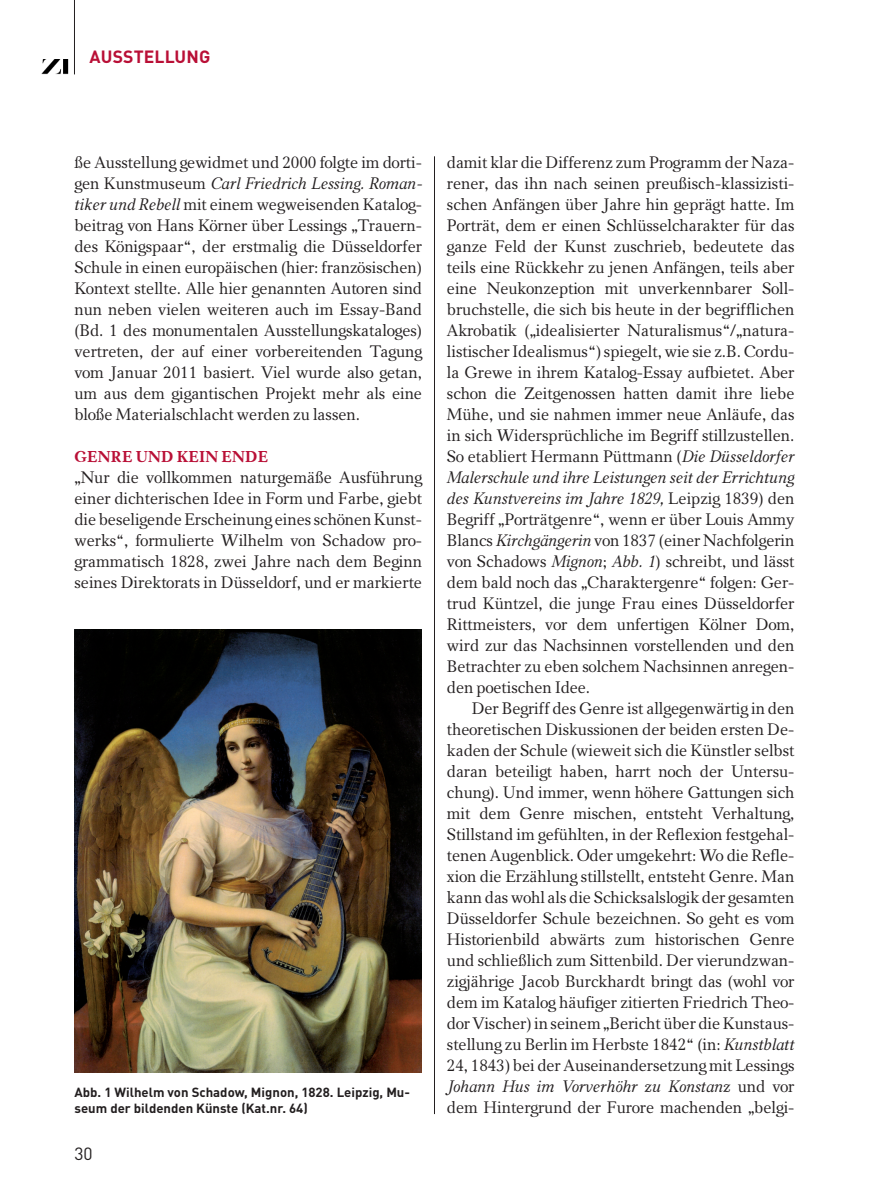
<style>
.page{position:relative;width:869px;height:1191px;background:#fff}
.page>*{position:absolute;margin:0;border:0;box-sizing:border-box;transform-origin:0 0}
.t1{font:700 17.5px "DINOT";letter-spacing:.01em;color:#b90f36}
.t2{font:17.5px "DINOT";color:#231f20}
.t3{font:16.62px/21px "Carniola";letter-spacing:-.005em;color:#231f20;text-align:justify}
.t4{font:700 15.75px "Carniola";letter-spacing:-.005em;color:#b90f36}
.t5{font:700 13.12px/16.6px "DINOT";color:#231f20}
.s1{font-style:italic}
</style>
<div class="page">
<hr style="left:434px;top:156px;width:1px;height:958px;background:#231f20">
<hr style="left:74px;top:0;width:1px;height:74px;background:#231f20">
<img style="left:41px;top:60px;width:28px;height:15px">
<img style="left:75px;top:629px;width:346px;height:443px">
<p class="t1" style="left:89px;top:51px;width:122px">AUSSTELLUNG</p>
<p class="t3" style="left:74px;top:152px;width:349px;text-align:left">ße Ausstellung gewidmet und 2000 folgte im dorti&shy;gen Kunstmuseum <span class="s1">Carl Friedrich Lessing. Roman&shy;tiker und Rebell</span> mit einem wegweisenden Katalog&shy;beitrag von Hans Körner über Lessings „Trauern&shy;des Königspaar“, der erstmalig die Düsseldorfer Schule in einen europäischen (hier: französischen)<br>Kontext stellte. Alle hier genannten Autoren sind nun neben vielen weiteren auch im Essay-Band (Bd. 1 des monumentalen Ausstellungskataloges) vertreten, der auf einer vorbereitenden Tagung vom Januar 2011 basiert. Viel wurde also getan, um aus dem gigantischen Projekt mehr als eine bloße Materialschlacht werden zu lassen.</p>
<p class="t4" style="left:74px;top:447px;width:195px">GENRE UND KEIN ENDE</p>
<p class="t3" style="left:74px;top:467px;width:349px">„Nur die vollkommen naturgemäße Ausführung einer dichterischen Idee in Form und Farbe, giebt die beseligende Erscheinung eines schönen Kunst&shy;werks“, formulierte Wilhelm von Schadow pro&shy;grammatisch 1828, zwei Jahre nach dem Beginn seines Direktorats in Düsseldorf, und er markierte</p>
<p class="t5" style="left:74px;top:1085px;width:337px">Abb. 1 Wilhelm von Schadow, Mignon, 1828. Leipzig, Mu&shy;seum der bildenden Künste (Kat.nr. 64)</p>
<p class="t2" style="left:74px;top:1147px;width:20px">30</p>
<p class="t3" style="left:446px;top:152px;width:349px">damit klar die Differenz zum Programm der Naza&shy;rener, das ihn nach seinen preußisch-klassizisti&shy;schen Anfängen über Jahre hin geprägt hatte. Im Porträt, dem er einen Schlüsselcharakter für das ganze Feld der Kunst zuschrieb, bedeutete das teils eine Rückkehr zu jenen Anfängen, teils aber eine Neukonzeption mit unverkennbarer Soll&shy;bruchstelle, die sich bis heute in der begrifflichen Akrobatik („idealisierter Naturalismus“/„natura&shy;listischer Idealismus“) spiegelt, wie sie z.B. Cordu&shy;la Grewe in ihrem Katalog-Essay aufbietet. Aber schon die Zeitgenossen hatten damit ihre liebe Mühe, und sie nahmen immer neue Anläufe, das in sich Widersprüchliche im Begriff stillzustellen.<br>So etabliert Hermann Püttmann (<span class="s1">Die Düsseldorfer Malerschule und ihre Leistungen seit der Errichtung des Kunstvereins im Jahre 1829,</span> Leipzig 1839) den Begriff „Porträtgenre“, wenn er über Louis Ammy Blancs <span class="s1">Kirchgängerin</span> von 1837 (einer Nachfolgerin von Schadows <span class="s1">Mignon</span>; <span class="s1">Abb. 1</span>) schreibt, und lässt dem bald noch das „Charaktergenre“ folgen: Ger&shy;trud Küntzel, die junge Frau eines Düsseldorfer Rittmeisters, vor dem unfertigen Kölner Dom, wird zur das Nachsinnen vorstellenden und den Betrachter zu eben solchem Nachsinnen anregen&shy;den poetischen Idee.</p>
<p class="t3" style="left:446px;top:698px;width:349px;text-indent:25px">Der Begriff des Genre ist allgegenwärtig in den theoretischen Diskussionen der beiden ersten De&shy;kaden der Schule (wieweit sich die Künstler selbst daran beteiligt haben, harrt noch der Untersu&shy;chung). Und immer, wenn höhere Gattungen sich mit dem Genre mischen, entsteht Verhaltung, Stillstand im gefühlten, in der Reflexion festgehal&shy;tenen Augenblick. Oder umgekehrt: Wo die Refle&shy;xion die Erzählung stillstellt, entsteht Genre. Man kann das wohl als die Schicksalslogik der gesamten Düsseldorfer Schule bezeichnen. So geht es vom Historienbild abwärts zum historischen Genre und schließlich zum Sittenbild. Der vierundzwan&shy;zigjährige Jacob Burckhardt bringt das (wohl vor dem im Katalog häufiger zitierten Friedrich Theo&shy;dor Vischer) in seinem „Bericht über die Kunstaus&shy;stellung zu Berlin im Herbste 1842“ (in: <span class="s1">Kunstblatt </span>24, 1843) bei der Auseinandersetzung mit Lessings <span class="s1">Johann Hus im Vorverhöhr zu Konstanz</span> und vor dem Hintergrund der Furore machenden „belgi-</p>
</div>
